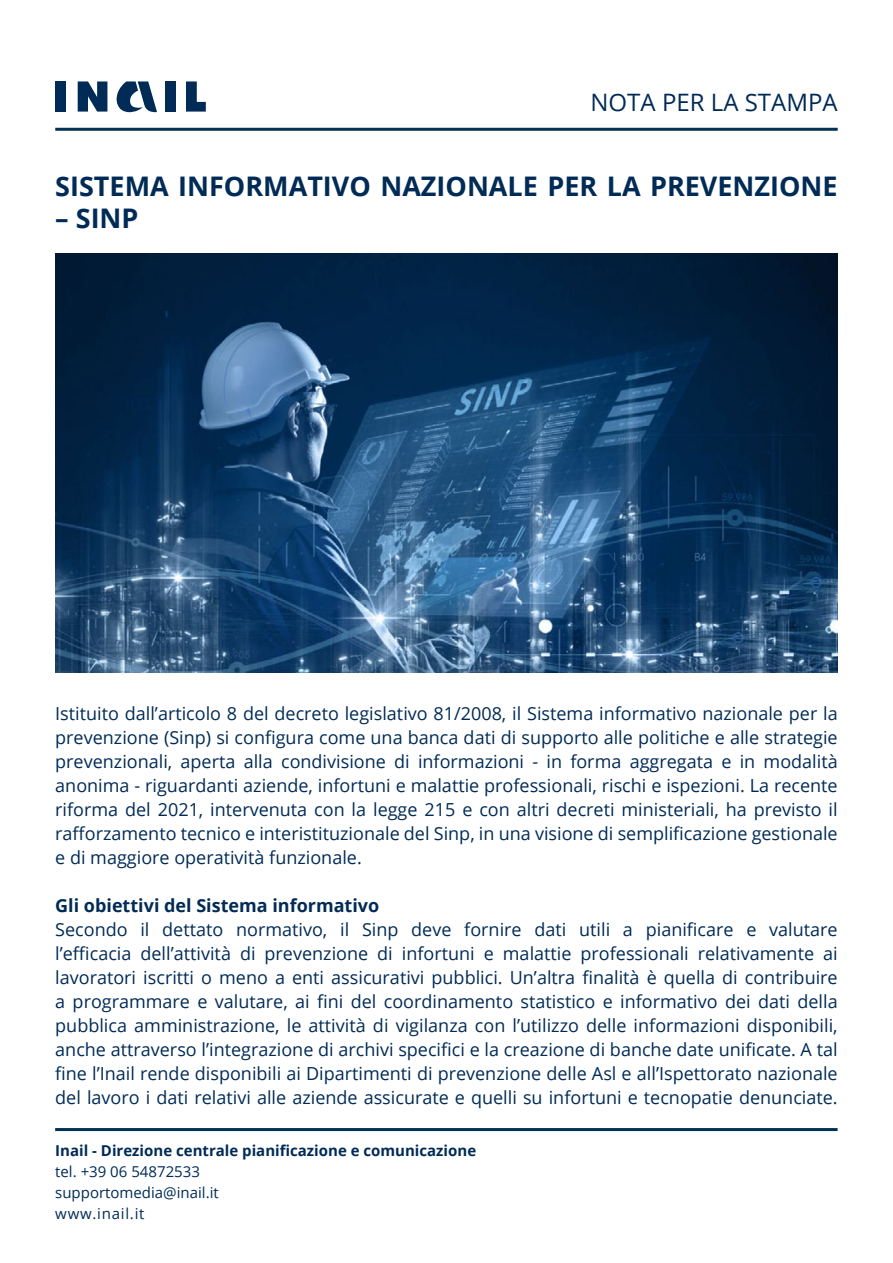
<style>
.page{position:relative;width:893px;height:1263px;background:#fff}
.page>*{position:absolute;margin:0;border:0;box-sizing:border-box;transform-origin:0 0}
.t1{font:700 27px "Open Sans";color:#002b56}
.t2{font:24px "Open Sans";color:#002b56}
.t3{font:18px/24px "Open Sans";color:#002b56;text-align:justify}
.t4{font:700 18px "Open Sans";color:#002b56}
.t5{font:700 15px "Open Sans";color:#002b56}
.t6{font:15px/21px "Open Sans";color:#002b56}
</style>
<div class="page">
<hr style="left:55px;top:128px;width:783px;height:3px;background:#003254">
<div style="left:55px;top:81px;width:11px;height:31px;background:#002b56"></div>
<div style="left:165px;top:81px;width:11px;height:31px;background:#002b56"></div>
<svg style="left:186px;top:81px;width:20px;height:31px"></svg>
<svg style="left:78px;top:81px;width:29px;height:31px"></svg>
<svg style="left:116px;top:81px;width:41px;height:32px"></svg>
<hr style="left:55px;top:1128px;width:783px;height:3px;background:#003254">
<img style="left:55px;top:253px;width:783px;height:420px">
<h2 class="t2" style="left:590px;top:86px;width:249px">NOTA PER LA STAMPA</h2>
<h1 class="t1" style="left:55px;top:167px;width:784px">SISTEMA INFORMATIVO NAZIONALE PER LA PREVENZIONE</h1>
<h1 class="t1" style="left:55px;top:200px;width:85px">– SINP</h1>
<p class="t3" style="left:55px;top:700px;width:784px">Istituito dall’articolo 8 del decreto legislativo 81/2008, il Sistema informativo nazionale per la prevenzione (Sinp) si configura come una banca dati di supporto alle politiche e alle strategie prevenzionali, aperta alla condivisione di informazioni - in forma aggregata e in modalità anonima - riguardanti aziende, infortuni e malattie professionali, rischi e ispezioni. La recente riforma del 2021, intervenuta con la legge 215 e con altri decreti ministeriali, ha previsto il rafforzamento tecnico e interistituzionale del Sinp, in una visione di semplificazione gestionale e di maggiore operatività funzionale.</p>
<p class="t4" style="left:55px;top:892px;width:325px">Gli obiettivi del Sistema informativo</p>
<p class="t3" style="left:55px;top:916px;width:784px">Secondo il dettato normativo, il Sinp deve fornire dati utili a pianificare e valutare l’efficacia dell’attività di prevenzione di infortuni e malattie professionali relativamente ai lavoratori iscritti o meno a enti assicurativi pubblici. Un’altra finalità è quella di contribuire a programmare e valutare, ai fini del coordinamento statistico e informativo dei dati della pubblica amministrazione, le attività di vigilanza con l’utilizzo delle informazioni disponibili, anche attraverso l’integrazione di archivi specifici e la creazione di banche date unificate. A tal fine l’Inail rende disponibili ai Dipartimenti di prevenzione delle Asl e all’Ispettorato nazionale del lavoro i dati relativi alle aziende assicurate e quelli su infortuni e tecnopatie denunciate.</p>
<p class="t5" style="left:55px;top:1140px;width:422px">Inail - Direzione centrale pianificazione e comunicazione</p>
<p class="t6" style="left:55px;top:1160px;width:165px">tel. +39 06 54872533 supportomedia@inail.it www.inail.it</p>
</div>
